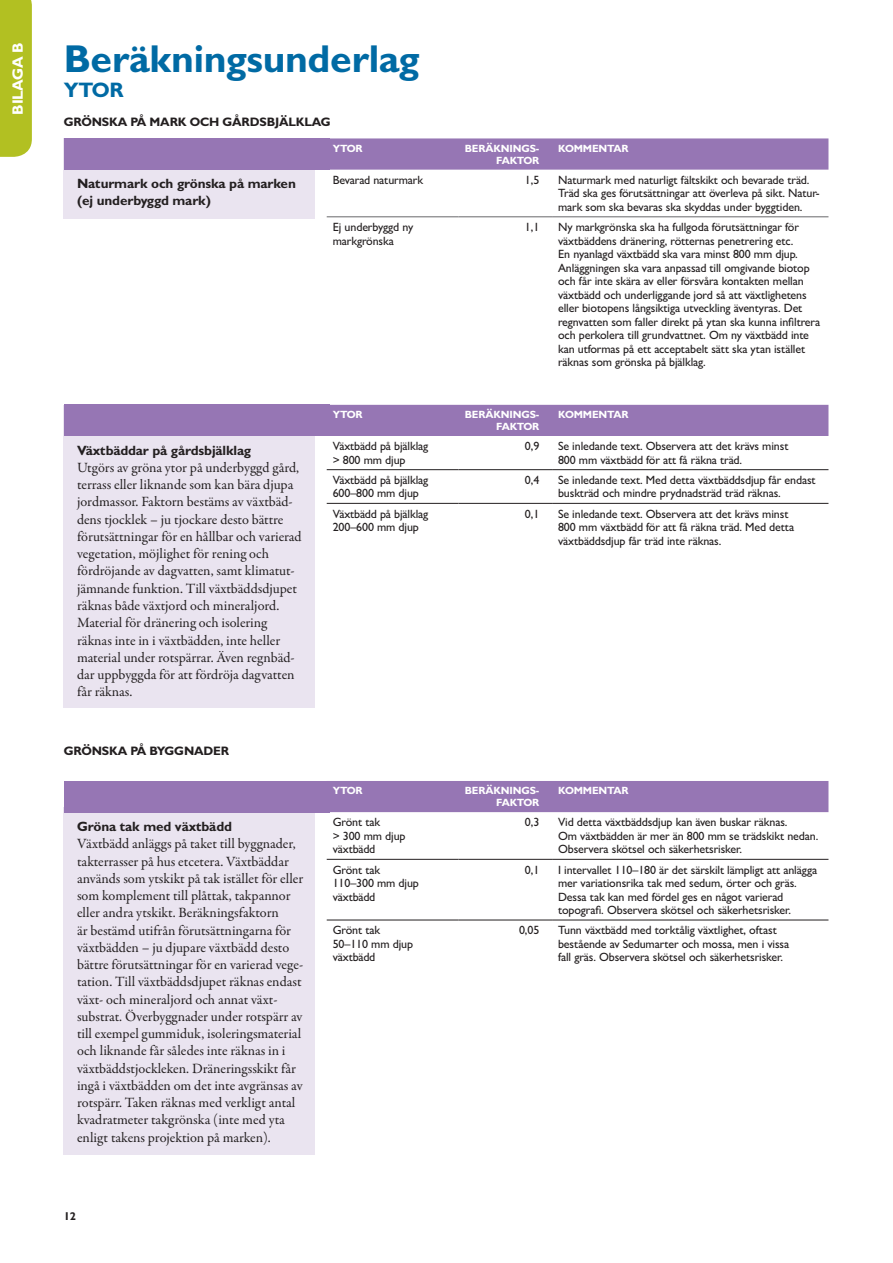
<style>
.page{position:relative;width:893px;height:1263px;background:#fff}
.page>*{position:absolute;margin:0;border:0;box-sizing:border-box;transform-origin:0 0}
.t1{font:700 39px "Gill Sans MT Pro";letter-spacing:-.01em;color:#006aa4}
.t2{font:700 21px "Gill Sans MT Pro";color:#006aa4}
.t3{font:700 15px "Gill Sans MT Pro";letter-spacing:-.015em;color:#fff}
.t4{font:14.25px/17.2px "Garamond Premr Pro";letter-spacing:-.005em;color:#231f20}
.t5{font:700 13.5px/17.2px "Gill Sans MT Pro";letter-spacing:-.01em;color:#231f20}
.t6{font:700 12.3px "Gill Sans MT Pro";letter-spacing:-.015em;color:#231f20}
.t7{font:500 12px/13.5px "Gill Sans MT Pro";letter-spacing:-.01em;color:#231f20}
.t8{font:700 11.25px "Gill Sans MT Pro";color:#231f20}
.t9{font:700 10.5px/12px "Gill Sans MT Pro";letter-spacing:-.015em;color:#fff;text-align:right}
</style>
<div class="page">
<div style="left:64px;top:807px;width:251px;height:347px;background:#eae4f0"></div>
<div style="left:64px;top:781px;width:266px;height:31px;background:#9676b4"></div>
<div style="left:64px;top:405px;width:251px;height:302px;background:#eae4f0"></div>
<div style="left:64px;top:405px;width:266px;height:31px;background:#9676b4"></div>
<div style="left:64px;top:138px;width:251px;height:81px;background:#eae4f0"></div>
<div style="left:64px;top:138px;width:266px;height:32px;background:#9676b4"></div>
<div style="left:330px;top:138px;width:498px;height:32px;background:#9676b4"></div>
<hr style="left:327px;top:217px;width:132px;height:1px;background:#67676a">
<hr style="left:459px;top:217px;width:93px;height:1px;background:#67676a">
<hr style="left:552px;top:217px;width:276px;height:1px;background:#67676a">
<div style="left:330px;top:405px;width:498px;height:31px;background:#9676b4"></div>
<hr style="left:327px;top:469px;width:132px;height:1px;background:#231f20">
<hr style="left:459px;top:469px;width:93px;height:1px;background:#231f20">
<hr style="left:552px;top:469px;width:276px;height:1px;background:#231f20">
<hr style="left:327px;top:503px;width:132px;height:1px;background:#231f20">
<hr style="left:459px;top:503px;width:93px;height:1px;background:#231f20">
<hr style="left:552px;top:503px;width:276px;height:1px;background:#231f20">
<div style="left:330px;top:781px;width:498px;height:31px;background:#9676b4"></div>
<hr style="left:327px;top:859px;width:132px;height:1px;background:#231f20">
<hr style="left:459px;top:859px;width:93px;height:1px;background:#231f20">
<hr style="left:552px;top:859px;width:276px;height:1px;background:#231f20">
<hr style="left:327px;top:920px;width:132px;height:1px;background:#231f20">
<hr style="left:459px;top:920px;width:93px;height:1px;background:#231f20">
<hr style="left:552px;top:920px;width:276px;height:1px;background:#231f20">
<div style="left:0;top:0;width:32px;height:157px;background:#b2c022"></div>
<p class="t3" style="left:9px;top:115px;width:74px;rotate:-90deg">BILAGA B</p>
<h1 class="t1" style="left:64px;top:34px;width:357px">Beräkningsunderlag</h1>
<h2 class="t2" style="left:64px;top:77px;width:61px">YTOR</h2>
<p class="t6" style="left:64px;top:114px;width:268px">GRÖNSKA PÅ MARK OCH GÅRDSBJÄLKLAG</p>
<p class="t5" style="left:77px;top:174px;width:220px">Naturmark och grönska på marken (ej underbyggd mark)</p>
<p class="t5" style="left:77px;top:441px;width:176px">Växtbäddar på gårdsbjälklag</p>
<p class="t4" style="left:77px;top:459px;width:226px">Utgörs av gröna ytor på underbyggd gård, terrass eller liknande som kan bära djupa jordmassor. Faktorn bestäms av växtbäd&shy;dens tjocklek – ju tjockare desto bättre förutsättningar för en hållbar och varierad vegetation, möjlighet för rening och fördröjande av dagvatten, samt klimatut&shy;jämnande funktion. Till växtbäddsdjupet räknas både växtjord och mineraljord.<br>Material för dränering och isolering räknas inte in i växtbädden, inte heller material under rotspärrar. Även regnbäd&shy;dar uppbyggda för att fördröja dagvatten får räknas.</p>
<p class="t6" style="left:64px;top:743px;width:167px">GRÖNSKA PÅ BYGGNADER</p>
<p class="t5" style="left:77px;top:817px;width:156px">Gröna tak med växtbädd</p>
<p class="t4" style="left:77px;top:835px;width:228px">Växtbädd anläggs på taket till byggnader, takterrasser på hus etcetera. Växtbäddar används som ytskikt på tak istället för eller som komplement till plåttak, takpannor eller andra ytskikt. Beräkningsfaktorn<br>är bestämd utifrån förutsättningarna för växtbädden – ju djupare växtbädd desto bättre förutsättningar för en varierad vege&shy;tation. Till växtbäddsdjupet räknas endast växt- och mineraljord och annat växt&shy;substrat. Överbyggnader under rotspärr av till exempel gummiduk, isoleringsmaterial och liknande får således inte räknas in i växtbäddstjockleken. Dräneringsskikt får ingå i växtbädden om det inte avgränsas av rotspärr. Taken räknas med verkligt antal kvadratmeter takgrönska (inte med yta enligt takens projektion på marken).</p>
<p class="t8" style="left:64px;top:1209px;width:14px">12</p>
<p class="t9" style="left:333px;top:142px;width:31px">YTOR</p>
<p class="t9" style="left:465px;top:142px;width:76px">BERÄKNINGS-<br>FAKTOR</p>
<p class="t9" style="left:558px;top:142px;width:72px">KOMMENTAR</p>
<p class="t7" style="left:333px;top:173px;width:92px">Bevarad naturmark</p>
<p class="t7" style="left:525px;top:173px;width:16px">1,5</p>
<p class="t7" style="left:558px;top:173px;width:263px">Naturmark med naturligt fältskikt och bevarade träd.<br>Träd ska ges förutsättningar att överleva på sikt. Natur&shy;mark som ska bevaras ska skyddas under byggtiden.</p>
<p class="t7" style="left:333px;top:220px;width:82px">Ej underbyggd ny markgrönska</p>
<p class="t7" style="left:525px;top:220px;width:16px">1,1</p>
<p class="t7" style="left:558px;top:220px;width:264px">Ny markgrönska ska ha fullgoda förutsättningar för växtbäddens dränering, rötternas penetrering etc.<br>En nyanlagd växtbädd ska vara minst 800 mm djup.<br>Anläggningen ska vara anpassad till omgivande biotop och får inte skära av eller försvåra kontakten mellan växtbädd och underliggande jord så att växtlighetens eller biotopens långsiktiga utveckling äventyras. Det regnvatten som faller direkt på ytan ska kunna infiltrera och perkolera till grundvattnet. Om ny växtbädd inte kan utformas på ett acceptabelt sätt ska ytan istället räknas som grönska på bjälklag.</p>
<p class="t9" style="left:333px;top:408px;width:31px">YTOR</p>
<p class="t9" style="left:465px;top:408px;width:76px">BERÄKNINGS-<br>FAKTOR</p>
<p class="t9" style="left:558px;top:408px;width:72px">KOMMENTAR</p>
<p class="t7" style="left:333px;top:439px;width:97px">Växtbädd på bjälklag &gt; 800 mm djup</p>
<p class="t7" style="left:525px;top:439px;width:16px">0,9</p>
<p class="t7" style="left:558px;top:439px;width:232px">Se inledande text. Observera att det krävs minst<br>800 mm växtbädd för att få räkna träd.</p>
<p class="t7" style="left:333px;top:473px;width:97px">Växtbädd på bjälklag<br>600–800 mm djup</p>
<p class="t7" style="left:525px;top:473px;width:16px">0,4</p>
<p class="t7" style="left:558px;top:473px;width:259px">Se inledande text. Med detta växtbäddsdjup får endast buskträd och mindre prydnadsträd träd räknas.</p>
<p class="t7" style="left:333px;top:507px;width:97px">Växtbädd på bjälklag<br>200–600 mm djup</p>
<p class="t7" style="left:525px;top:507px;width:16px">0,1</p>
<p class="t7" style="left:558px;top:507px;width:238px">Se inledande text. Observera att det krävs minst<br>800 mm växtbädd för att få räkna träd. Med detta växtbäddsdjup får träd inte räknas.</p>
<p class="t9" style="left:333px;top:784px;width:31px">YTOR</p>
<p class="t9" style="left:465px;top:784px;width:76px">BERÄKNINGS-<br>FAKTOR</p>
<p class="t9" style="left:558px;top:784px;width:72px">KOMMENTAR</p>
<p class="t7" style="left:333px;top:815px;width:74px">Grönt tak<br>&gt; 300 mm djup växtbädd</p>
<p class="t7" style="left:525px;top:815px;width:16px">0,3</p>
<p class="t7" style="left:558px;top:815px;width:262px">Vid detta växtbäddsdjup kan även buskar räknas.<br>Om växtbädden är mer än 800 mm se trädskikt nedan.<br>Observera skötsel och säkerhetsrisker.</p>
<p class="t7" style="left:333px;top:863px;width:88px">Grönt tak<br>110–300 mm djup växtbädd</p>
<p class="t7" style="left:525px;top:863px;width:16px">0,1</p>
<p class="t7" style="left:558px;top:863px;width:261px">I intervallet 110–180 är det särskilt lämpligt att anlägga mer variationsrika tak med sedum, örter och gräs.<br>Dessa tak kan med fördel ges en något varierad topografi. Observera skötsel och säkerhetsrisker.</p>
<p class="t7" style="left:333px;top:923px;width:82px">Grönt tak<br>50–110 mm djup växtbädd</p>
<p class="t7" style="left:519px;top:923px;width:22px">0,05</p>
<p class="t7" style="left:558px;top:923px;width:233px">Tunn växtbädd med torktålig växtlighet, oftast bestående av Sedumarter och mossa, men i vissa fall gräs. Observera skötsel och säkerhetsrisker.</p>
</div>
